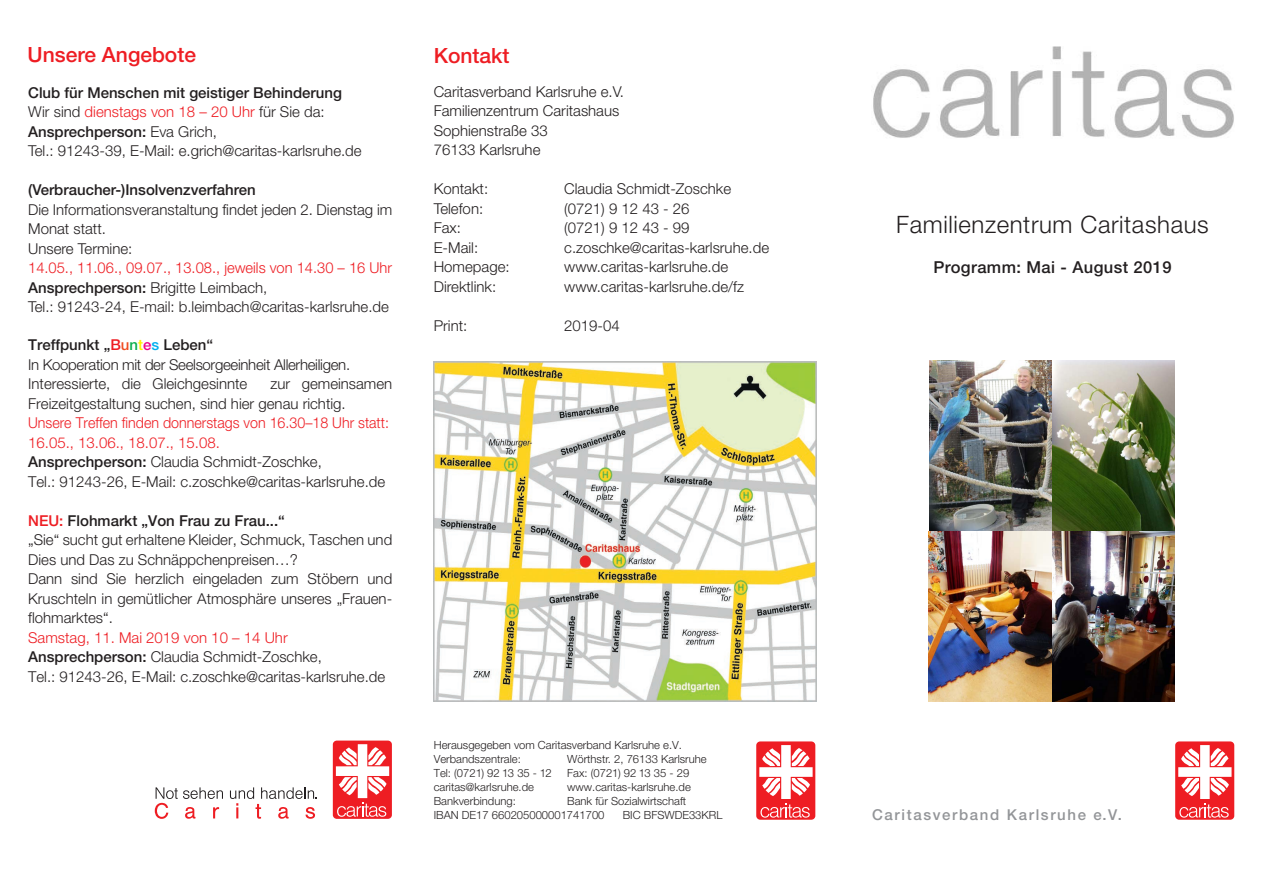
<style>
.page{position:relative;width:1263px;height:893px;background:#fff}
.page>*{position:absolute;margin:0;border:0;box-sizing:border-box;transform-origin:0 0}
.t1{font:300 24px "Helvetica Neue";letter-spacing:.025em;color:#231f20}
.t2{font:500 21px "Helvetica Neue";color:#ee1d23}
.t3{font:500 16.5px "Helvetica Neue";letter-spacing:.025em;color:#231f20}
.t4{font:300 15px/19.5px "Helvetica Neue";color:#231f20}
.t5{font:300 15px/19.5px "Helvetica Neue";color:#ee1d23;scale:.95 1}
.t6{font:300 15px/19.5px "Helvetica Neue";letter-spacing:-.02em;color:#231f20}
.t7{font:500 15px "Helvetica Neue";color:#231f20}
.t8{font:500 15px "Helvetica Neue";letter-spacing:.11em;color:#939598}
.t9{font:300 11.25px/14px "Helvetica Neue";color:#231f20}
.s1{font-weight:500}
.s2{color:#ee1d23}
.s3{font-weight:500;color:#ee1d23}
.s4{font-weight:500;color:#f04d22}
.s5{font-weight:500;color:#0cae4c}
.s6{font-weight:500;color:#fff101}
.s7{font-weight:500;color:#ed028c}
.s8{font-weight:500;color:#00aeef}
.s9{font-weight:500;color:#231f20}
.s10{color:#231f20}
</style>
<div class="page">
<img style="left:434px;top:361px;width:382px;height:341px">
<div style="left:756px;top:741px;width:59px;height:79px;background:#ee1d23;border-radius:4px"></div>
<svg style="left:759px;top:745px;width:54px;height:73px"></svg>
<svg style="left:155px;top:787px;width:68px;height:32px"></svg>
<svg style="left:230px;top:787px;width:87px;height:32px"></svg>
<div style="left:333px;top:741px;width:59px;height:78px;background:#ee1d23;border-radius:4px"></div>
<svg style="left:336px;top:744px;width:53px;height:73px"></svg>
<div style="left:1175px;top:741px;width:59px;height:79px;background:#ee1d23;border-radius:4px"></div>
<svg style="left:1178px;top:745px;width:53px;height:73px"></svg>
<img style="left:873px;top:47px;width:361px;height:91px">
<img style="left:929px;top:360px;width:246px;height:170px">
<img style="left:929px;top:532px;width:246px;height:170px">
<h2 class="t2" style="left:28px;top:42px;width:170px">Unsere Angebote</h2>
<h2 class="t2" style="left:434px;top:43px;width:77px">Kontakt</h2>
<p class="t4" style="left:434px;top:81px;width:192px">Caritasverband Karlsruhe e.V.<br>Familienzentrum Caritashaus<br>Sophienstraße 33<br>76133 Karlsruhe</p>
<p class="t4" style="left:434px;top:179px;width:56px">Kontakt:</p>
<p class="t4" style="left:564px;top:179px;width:168px">Claudia Schmidt-Zoschke</p>
<p class="t4" style="left:434px;top:198px;width:51px">Telefon:</p>
<p class="t4" style="left:564px;top:198px;width:127px">(0721) 9 12 43 - 26</p>
<p class="t4" style="left:434px;top:218px;width:29px">Fax:</p>
<p class="t4" style="left:564px;top:218px;width:127px">(0721) 9 12 43 - 99</p>
<p class="t4" style="left:434px;top:237px;width:46px">E-Mail:</p>
<p class="t4" style="left:564px;top:237px;width:206px">c.zoschke@caritas-karlsruhe.de</p>
<p class="t4" style="left:434px;top:257px;width:77px">Homepage:</p>
<p class="t4" style="left:564px;top:257px;width:165px">www.caritas-karlsruhe.de</p>
<p class="t4" style="left:434px;top:276px;width:64px">Direktlink:</p>
<p class="t4" style="left:564px;top:276px;width:181px">www.caritas-karlsruhe.de/fz</p>
<p class="t4" style="left:434px;top:315px;width:35px">Print:</p>
<p class="t4" style="left:564px;top:315px;width:57px">2019-04</p>
<p class="t4" style="left:28px;top:82px;width:335px"><span class="s1">Club für Menschen mit geistiger Behinderung </span>Wir sind <span class="s2">dienstags von 18 – 20 Uhr</span> für Sie da:<br><span class="s1">Ansprechperson:</span> Eva Grich,<br>Tel.: 91243-39, E-Mail: e.grich@caritas-karlsruhe.de</p>
<p class="t7" style="left:28px;top:181px;width:229px">(Verbraucher-)Insolvenzverfahren</p>
<p class="t4" style="left:28px;top:199px;width:366px">Die Informationsveranstaltung findet jeden 2. Dienstag im<br>Monat statt.<br>Unsere Termine:</p>
<p class="t4" style="left:28px;top:258px;width:365px"><span class="s2">14.05., 11.06., 09.07., 13.08., jeweils von 14.30 – 16 Uhr<br></span><span class="s1">Ansprechperson:</span> Brigitte Leimbach,<br>Tel.: 91243-24, E-mail: b.leimbach@caritas-karlsruhe.de</p>
<p class="t6" style="left:28px;top:335px;width:323px"><span class="s1">Treffpunkt „</span><span class="s3">B</span><span class="s4">u</span><span class="s5">n</span><span class="s6">t</span><span class="s7">e</span><span class="s8">s</span> <span class="s1">Leben“<br></span>In Kooperation mit der Seelsorgeeinheit Allerheiligen.<br>Interessierte, die Gleichgesinnte</p>
<p class="t4" style="left:28px;top:374px;width:366px;text-indent:242px">zur gemeinsamen<br>Freizeitgestaltung suchen, sind hier genau richtig.</p>
<p class="t5" style="left:28px;top:413px;width:381px">Unsere Treffen finden donnerstags von 16.30–18 Uhr statt:<br>16.05., 13.06., 18.07., 15.08.<br><span class="s9">Ansprechperson:</span> <span class="s10">Claudia Schmidt-Zoschke,<br>Tel.: 91243-26, E-Mail: c.zoschke@caritas-karlsruhe.de</span></p>
<p class="t4" style="left:28px;top:510px;width:366px"><span class="s3">NEU:</span> <span class="s1">Flohmarkt „Von Frau zu Frau...“<br></span>„Sie“ sucht gut erhaltene Kleider, Schmuck, Taschen und Dies und Das zu Schnäppchenpreisen…?<br>Dann sind Sie herzlich eingeladen zum Stöbern und Kruschteln in gemütlicher Atmosphäre unseres „Frauen&shy;flohmarktes“.</p>
<p class="t4" style="left:28px;top:627px;width:359px"><span class="s2">Samstag, 11. Mai 2019 von 10 – 14 Uhr<br></span><span class="s1">Ansprechperson:</span> Claudia Schmidt-Zoschke,<br>Tel.: 91243-26, E-Mail: c.zoschke@caritas-karlsruhe.de</p>
<p class="t9" style="left:434px;top:738px;width:250px">Herausgegeben vom Caritasverband Karlsruhe e.V.<br>Verbandszentrale:</p>
<p class="t9" style="left:567px;top:752px;width:141px">Wörthstr. 2, 76133 Karlsruhe</p>
<p class="t9" style="left:434px;top:765px;width:119px">Tel: (0721) 92 13 35 - 12</p>
<p class="t9" style="left:567px;top:765px;width:124px">Fax: (0721) 92 13 35 - 29</p>
<p class="t9" style="left:434px;top:779px;width:102px">caritas@karlsruhe.de</p>
<p class="t9" style="left:567px;top:779px;width:125px">www.caritas-karlsruhe.de</p>
<p class="t9" style="left:434px;top:793px;width:84px">Bankverbindung:</p>
<p class="t9" style="left:434px;top:793px;width:254px;text-indent:134px">Bank für Sozialwirtschaft<br>IBAN DE17 660205000001741700</p>
<p class="t9" style="left:623px;top:807px;width:101px">BIC BFSWDE33KRL</p>
<h1 class="t1" style="left:896px;top:209px;width:314px">Familienzentrum Caritashaus</h1>
<p class="t3" style="left:933px;top:257px;width:240px">Programm: Mai - August 2019</p>
<p class="t8" style="left:872px;top:805px;width:251px">Caritasverband Karlsruhe e.V.</p>
</div>
